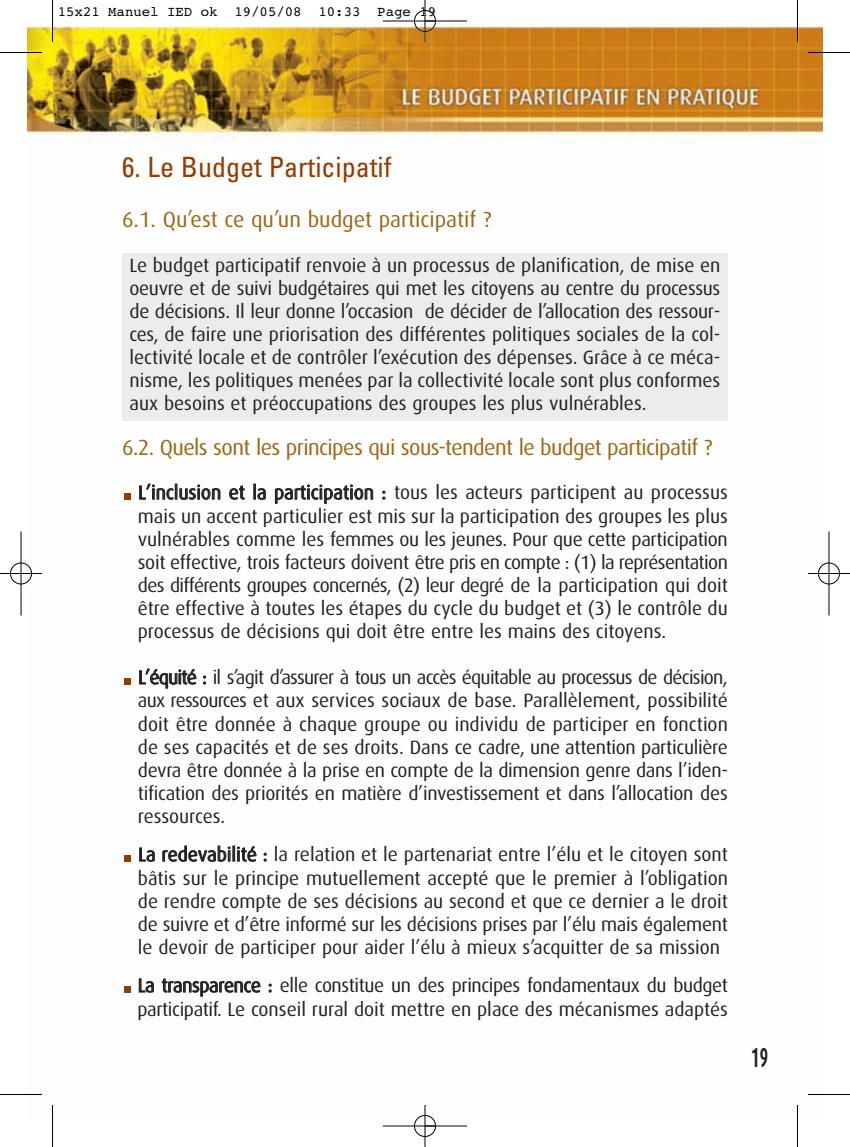
<style>
.page{position:relative;width:850px;height:1147px;background:#fff}
.page>*{position:absolute;margin:0;border:0;box-sizing:border-box;transform-origin:0 0}
.t1{font:condensed 28px "Univers";color:#933b03}
.t2{font:700 27.47px "Dax";color:#231f20;scale:.54 1}
.t3{font:21.88px "Dax";letter-spacing:-.025em;color:#9e6512}
.t4{font:21.88px "Dax";color:#9e6512}
.t5{font:19.25px/23.1px "Dax";color:#231f20;text-align:justify}
.t6{font:19.25px/23.1px "Dax";letter-spacing:-.02em;color:#231f20}
.t7{font:14px "Courier";color:#000}
</style>
<div class="page">
<img style="left:52px;top:28px;width:769px;height:1091px">
<div style="left:122px;top:254px;width:605px;height:167px;background:#ececee"></div>
<svg style="left:124px;top:986px;width:6px;height:6px"></svg>
<svg style="left:124px;top:855px;width:6px;height:6px"></svg>
<svg style="left:124px;top:678px;width:6px;height:6px"></svg>
<svg style="left:124px;top:493px;width:6px;height:6px"></svg>
<hr style="left:52px;top:0;width:1px;height:42px;background:#000">
<hr style="left:0;top:52px;width:42px;height:1px;background:#000">
<hr style="left:796px;top:0;width:1px;height:42px;background:#000">
<hr style="left:807px;top:52px;width:42px;height:1px;background:#000">
<hr style="left:52px;top:1105px;width:1px;height:42px;background:#000">
<hr style="left:0;top:1094px;width:42px;height:1px;background:#000">
<hr style="left:796px;top:1105px;width:1px;height:42px;background:#000">
<hr style="left:807px;top:1094px;width:42px;height:1px;background:#000">
<div style="left:414px;top:1115px;width:21px;height:22px;border:1px solid #fff;border-radius:50%"></div>
<div style="left:10px;top:562px;width:22px;height:22px;border:1px solid #fff;border-radius:50%"></div>
<div style="left:817px;top:562px;width:22px;height:22px;border:1px solid #fff;border-radius:50%"></div>
<hr style="left:383px;top:21px;width:84px;height:1px;background:#000">
<hr style="left:383px;top:1125px;width:84px;height:1px;background:#000">
<hr style="left:21px;top:531px;width:1px;height:84px;background:#000">
<hr style="left:828px;top:531px;width:1px;height:84px;background:#000">
<hr style="left:424px;top:0;width:1px;height:42px;background:#000">
<hr style="left:424px;top:1105px;width:1px;height:42px;background:#000">
<hr style="left:0;top:573px;width:42px;height:1px;background:#000">
<hr style="left:807px;top:573px;width:42px;height:1px;background:#000">
<div style="left:414px;top:10px;width:21px;height:22px;border:1px solid #000;border-radius:50%"></div>
<div style="left:414px;top:1115px;width:21px;height:21px;border:1px solid #000;border-radius:50%"></div>
<div style="left:10px;top:563px;width:22px;height:21px;border:1px solid #000;border-radius:50%"></div>
<div style="left:817px;top:563px;width:22px;height:21px;border:1px solid #000;border-radius:50%"></div>
<p class="t7" style="left:58px;top:7px;width:379px">15x21 Manuel IED ok 19/05/08 10:33 Page 19</p>
<h1 class="t1" style="left:122px;top:157px;width:271px">6. Le Budget Participatif</h1>
<p class="t4" style="left:122px;top:209px;width:370px">6.1. Qu’est ce qu’un budget participatif ?</p>
<p class="t5" style="left:129px;top:254px;width:592px">Le budget participatif renvoie à un processus de planification, de mise en oeuvre et de suivi budgétaires qui met les citoyens au centre du processus de décisions. Il leur donne l’occasion de décider de l’allocation des ressour&shy;ces, de faire une priorisation des différentes politiques sociales de la col&shy;lectivité locale et de contrôler l’exécution des dépenses. Grâce à ce méca&shy;nisme, les politiques menées par la collectivité locale sont plus conformes aux besoins et préoccupations des groupes les plus vulnérables.</p>
<p class="t3" style="left:122px;top:437px;width:591px">6.2. Quels sont les principes qui sous-tendent le budget participatif ?</p>
<p class="t5" style="left:138px;top:482px;width:591px">L’inclusion et la participation : tous les acteurs participent au processus mais un accent particulier est mis sur la participation des groupes les plus vulnérables comme les femmes ou les jeunes. Pour que cette participation soit effective, trois facteurs doivent être pris en compte : (1) la représentation des différents groupes concernés, (2) leur degré de la participation qui doit être effective à toutes les étapes du cycle du budget et (3) le contrôle du processus de décisions qui doit être entre les mains des citoyens.</p>
<p class="t5" style="left:138px;top:667px;width:591px">L’équité : il s’agit d’assurer à tous un accès équitable au processus de décision, aux ressources et aux services sociaux de base. Parallèlement, possibilité doit être donnée à chaque groupe ou individu de participer en fonction de ses capacités et de ses droits. Dans ce cadre, une attention particulière devra être donnée à la prise en compte de la dimension genre dans l’iden&shy;tification des priorités en matière d’investissement et dans l’allocation des ressources.</p>
<p class="t5" style="left:138px;top:844px;width:591px">La redevabilité : la relation et le partenariat entre l’élu et le citoyen sont bâtis sur le principe mutuellement accepté que le premier à l’obligation de rendre compte de ses décisions au second et que ce dernier a le droit de suivre et d’être informé sur les décisions prises par l’élu mais également le devoir de participer pour aider l’élu à mieux s’acquitter de sa mission</p>
<p class="t6" style="left:137px;top:975px;width:591px">La transparence : elle constitue un des principes fondamentaux du budget participatif. Le conseil rural doit mettre en place des mécanismes adaptés</p>
<h2 class="t2" style="left:751px;top:1044px;width:33px">19</h2>
</div>
